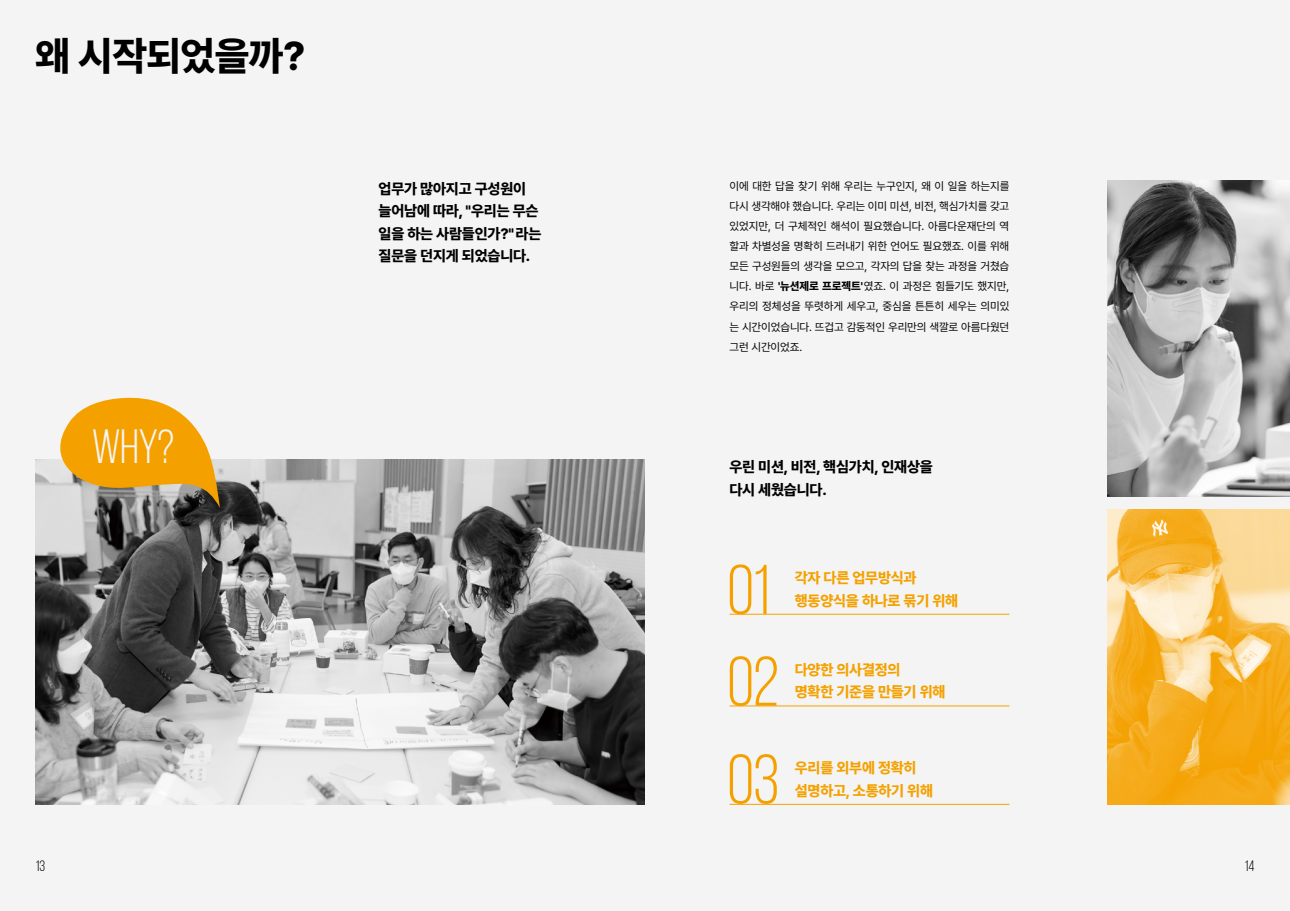
<style>
.page{position:relative;width:1290px;height:911px;background:#f4f4f4}
.page>*{position:absolute;margin:0;border:0;box-sizing:border-box;transform-origin:0 0}
.t1{font:70px/91.8px "Bebas Neue";color:#f4a100}
.t2{font:47.88px "Bebas Neue";color:#f4f4f4}
.t3{font:800 40px "Pretendard";letter-spacing:-.01em;color:#000}
.t4{font:800 15px/22.5px "Pretendard";letter-spacing:-.01em;color:#000}
.t5{font:800 15px/22.5px "Pretendard";letter-spacing:-.01em;color:#f4a100}
.t6{font:15px "Bebas Neue";color:#000}
.t7{font:11.25px/20px "Pretendard";letter-spacing:-.01em;color:#000;text-align:justify}
.s1{font-weight:800}
</style>
<div class="page">
<img style="left:35px;top:459px;width:610px;height:345px">
<img style="left:1107px;top:509px;width:183px;height:295px">
<img style="left:1107px;top:181px;width:183px;height:316px">
<hr style="left:729px;top:705px;width:280px;height:1px;background:#f4a100">
<hr style="left:729px;top:614px;width:280px;height:1px;background:#f4a100">
<hr style="left:729px;top:804px;width:280px;height:1px;background:#f4a100">
<svg style="left:43px;top:397px;width:177px;height:111px"></svg>
<h3 class="t3" style="left:35px;top:26px;width:271px">왜 시작되었을까?</h3>
<h2 class="t2" style="left:92px;top:421px;width:84px">why?</h2>
<h3 class="t4" style="left:379px;top:177px;width:164px">업무가 많아지고 구성원이 늘어남에 따라, "우리는 무슨 일을 하는 사람들인가?"라는 질문을 던지게 되었습니다.</h3>
<p class="t7" style="left:729px;top:176px;width:281px">이에 대한 답을 찾기 위해 우리는 누구인지, 왜 이 일을 하는지를 다시 생각해야 했습니다. 우리는 이미 미션, 비전, 핵심가치를 갖고 있었지만, 더 구체적인 해석이 필요했습니다. 아름다운재단의 역 할과 차별성을 명확히 드러내기 위한 언어도 필요했죠. 이를 위해 모든 구성원들의 생각을 모으고, 각자의 답을 찾는 과정을 거쳤습 니다. 바로 <span class="s1">'뉴션제로 프로젝트'</span>였죠. 이 과정은 힘들기도 했지만, 우리의 정체성을 뚜렷하게 세우고, 중심을 튼튼히 세우는 의미있 는 시간이었습니다. 뜨겁고 감동적인 우리만의 색깔로 아름다웠던 그런 시간이었죠.</p>
<h3 class="t4" style="left:729px;top:455px;width:205px">우린 미션, 비전, 핵심가치, 인재상을 다시 세웠습니다.</h3>
<h1 class="t1" style="left:727px;top:543px;width:54px">01<br>02</h1>
<h3 class="t5" style="left:795px;top:566px;width:165px">각자 다른 업무방식과 행동양식을 하나로 묶기 위해</h3>
<h3 class="t5" style="left:795px;top:657px;width:152px">다양한 의사결정의<br>명확한 기준을 만들기 위해</h3>
<h1 class="t1" style="left:727px;top:733px;width:54px">03</h1>
<h3 class="t5" style="left:795px;top:756px;width:140px">우리를 외부에 정확히 설명하고, 소통하기 위해</h3>
<h3 class="t6" style="left:35px;top:857px;width:11px">13</h3>
<h3 class="t6" style="left:1244px;top:857px;width:12px">14</h3>
</div>
